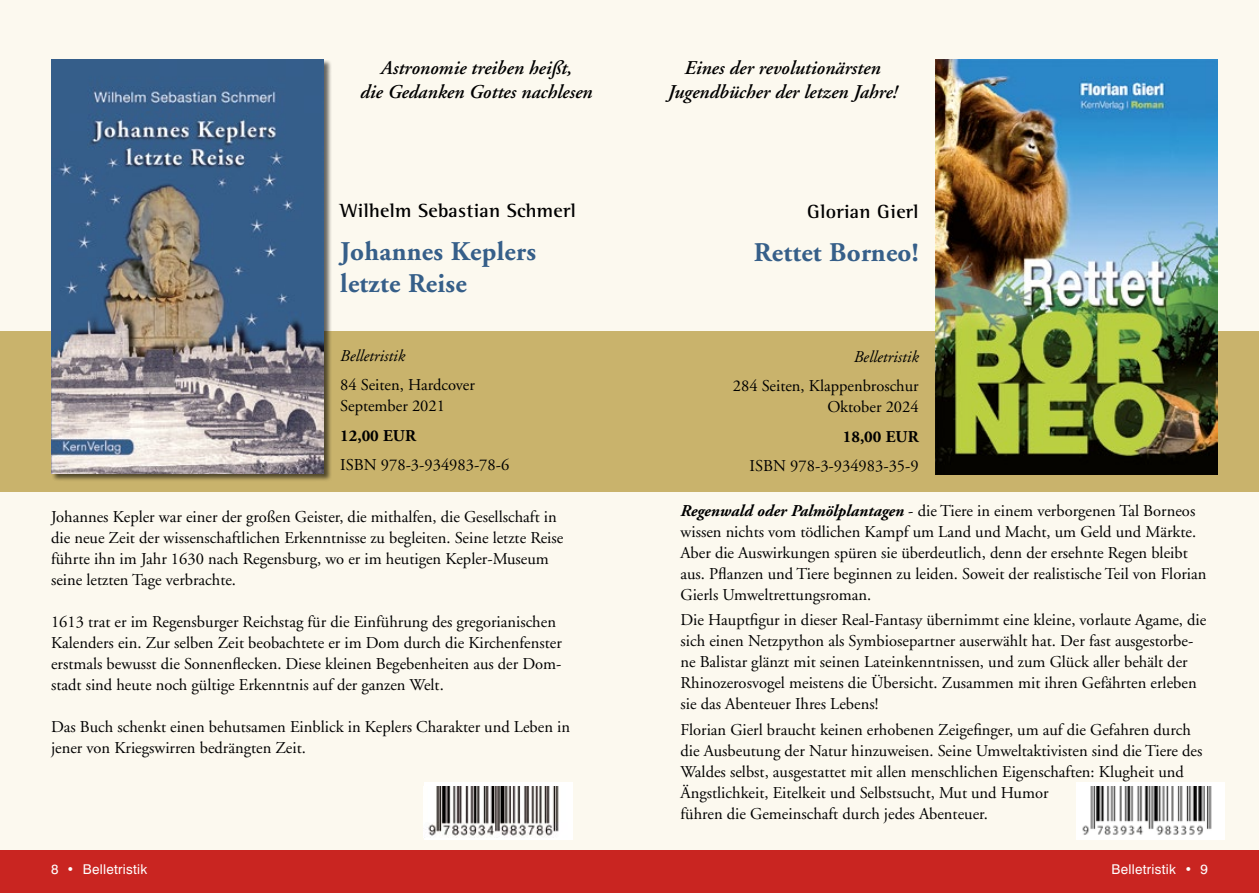
<style>
.page{position:relative;width:1259px;height:893px;background:#fcf9ef}
.page>*{position:absolute;margin:0;border:0;box-sizing:border-box;transform-origin:0 0}
.t1{font:700 27px/32.4px "Adobe Garamond";letter-spacing:.01em;color:#365f89}
.t2{font:italic 600 19.5px/24px "Adobe Garamond";color:#000;text-align:center}
.t3{font:700 19.5px "Rotis Semi Serif Std";letter-spacing:.01em;color:#000}
.t4{font:16.5px/21px "Adobe Garamond";color:#000}
.t5{font:italic 16.5px "Adobe Garamond";color:#000}
.t6{font:700 16.5px "Adobe Garamond";color:#000}
.t7{font:13.5px "Swiss 721 BT";letter-spacing:.02em;color:#fff}
.s1{font-weight:700;font-style:italic}
</style>
<div class="page">
<div style="left:424px;top:782px;width:149px;height:58px;background:#fff"></div>
<img style="left:428px;top:786px;width:131px;height:51px">
<div style="left:0;top:332px;width:1259px;height:160px;background:#c9b36c"></div>
<div style="left:51px;top:60px;width:280px;height:422px;background:#000;opacity:.6"></div>
<img style="left:51px;top:60px;width:272px;height:413px">
<div style="left:1076px;top:782px;width:149px;height:58px;background:#fff"></div>
<img style="left:1082px;top:786px;width:130px;height:49px">
<div style="left:0;top:850px;width:1259px;height:43px;background:#c92521"></div>
<img style="left:935px;top:60px;width:282px;height:414px">
<p class="t2" style="left:360px;top:56px;width:234px">Astronomie treiben heißt,<br>die Gedanken Gottes nachlesen</p>
<p class="t3" style="left:340px;top:199px;width:237px">Wilhelm Sebastian Schmerl</p>
<h1 class="t1" style="left:340px;top:236px;width:197px">Johannes Keplers letzte Reise</h1>
<p class="t5" style="left:340px;top:347px;width:66px">Belletristik</p>
<p class="t4" style="left:340px;top:375px;width:136px">84 Seiten, Hardcover<br>September 2021</p>
<p class="t6" style="left:340px;top:427px;width:77px">12,00 EUR</p>
<p class="t4" style="left:340px;top:455px;width:171px">ISBN 978-3-934983-78-6</p>
<p class="t4" style="left:51px;top:507px;width:514px">Johannes Kepler war einer der großen Geister, die mithalfen, die Gesellschaft in die neue Zeit der wissenschaftlichen Erkenntnisse zu begleiten. Seine letzte Reise führte ihn im Jahr 1630 nach Regensburg, wo er im heutigen Kepler-Museum seine letzten Tage verbrachte.</p>
<p class="t4" style="left:51px;top:612px;width:512px">1613 trat er im Regensburger Reichstag für die Einführung des gregorianischen Kalenders ein. Zur selben Zeit beobachtete er im Dom durch die Kirchenfenster erstmals bewusst die Sonnenflecken. Diese kleinen Begebenheiten aus der Dom&shy;stadt sind heute noch gültige Erkenntnis auf der ganzen Welt.</p>
<p class="t4" style="left:51px;top:717px;width:520px">Das Buch schenkt einen behutsamen Einblick in Keplers Charakter und Leben in jener von Kriegswirren bedrängten Zeit.</p>
<p class="t2" style="left:668px;top:56px;width:231px">Eines der revolutionärsten<br>Jugendbücher der letzen Jahre!</p>
<p class="t3" style="left:807px;top:200px;width:113px">Glorian Gierl</p>
<h1 class="t1" style="left:754px;top:237px;width:166px">Rettet Borneo!</h1>
<p class="t5" style="left:854px;top:348px;width:66px">Belletristik</p>
<p class="t4" style="left:733px;top:376px;width:187px;text-align:right">284 Seiten, Klappenbroschur<br>Oktober 2024</p>
<p class="t6" style="left:843px;top:428px;width:77px">18,00 EUR</p>
<p class="t4" style="left:749px;top:456px;width:171px">ISBN 978-3-934983-35-9</p>
<p class="t4" style="left:680px;top:501px;width:527px"><span class="s1">Regenwald oder Palmölplantagen</span> - die Tiere in einem verborgenen Tal Borneos wissen nichts vom tödlichen Kampf um Land und Macht, um Geld und Märkte.<br>Aber die Auswirkungen spüren sie überdeutlich, denn der ersehnte Regen bleibt aus. Pflanzen und Tiere beginnen zu leiden. Soweit der realistische Teil von Florian Gierls Umweltrettungsroman.</p>
<p class="t4" style="left:680px;top:610px;width:527px">Die Hauptfigur in dieser Real-Fantasy übernimmt eine kleine, vorlaute Agame, die sich einen Netzpython als Symbiosepartner auserwählt hat. Der fast ausgestorbe&shy;ne Balistar glänzt mit seinen Lateinkenntnissen, und zum Glück aller behält der Rhinozerosvogel meistens die Übersicht. Zusammen mit ihren Gefährten erleben sie das Abenteuer Ihres Lebens!</p>
<p class="t4" style="left:680px;top:719px;width:523px">Florian Gierl braucht keinen erhobenen Zeigefinger, um auf die Gefahren durch die Ausbeutung der Natur hinzuweisen. Seine Umweltaktivisten sind die Tiere des Waldes selbst, ausgestattet mit allen menschlichen Eigenschaften: Klugheit und Ängstlichkeit, Eitelkeit und Selbstsucht, Mut und Humor<br>führen die Gemeinschaft durch jedes Abenteuer.</p>
<p class="t7" style="left:51px;top:860px;width:98px">8 • Belletristik</p>
<p class="t7" style="left:1111px;top:860px;width:98px">Belletristik • 9</p>
</div>
